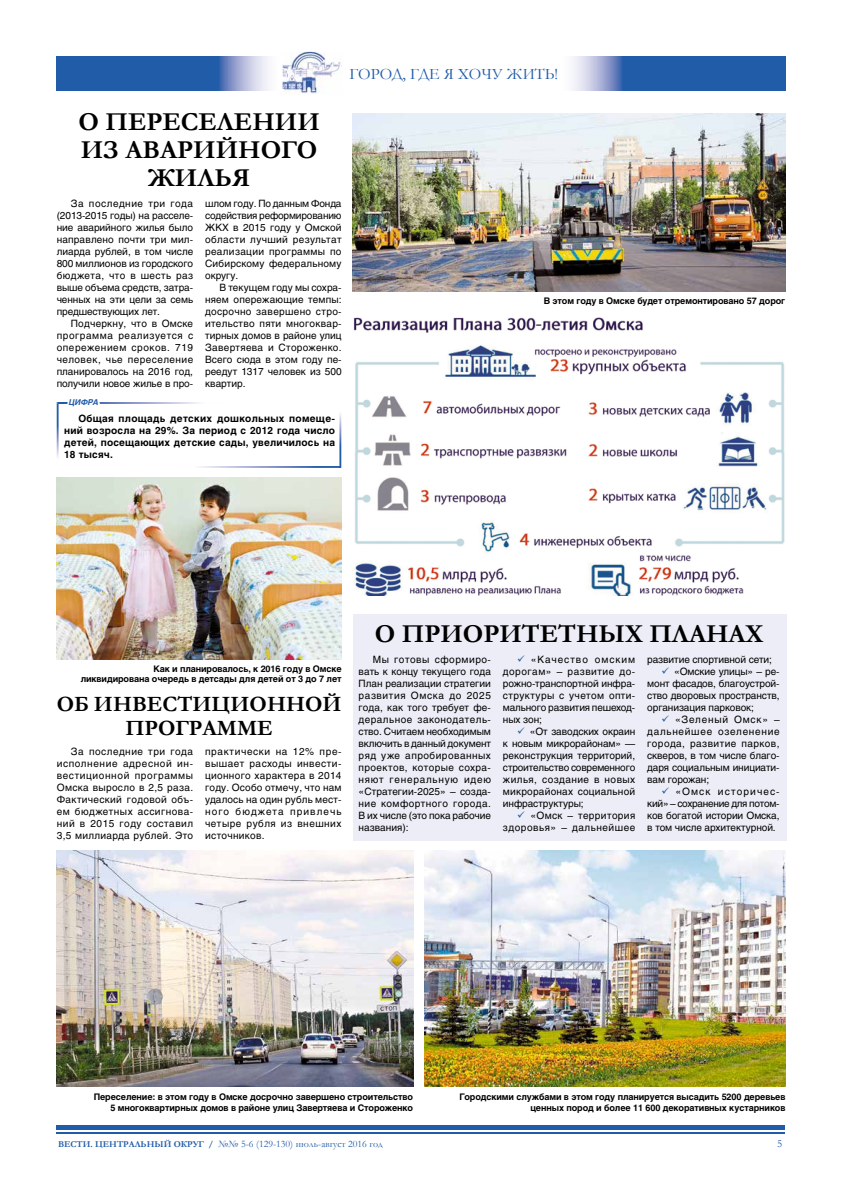
<style>
.page{position:relative;width:842px;height:1191px;background:#fff}
.page>*{position:absolute;margin:0;border:0;box-sizing:border-box;transform-origin:0 0}
.t1{font:700 26px/28px "Garamond";color:#000;text-align:center}
.t2{font:700 22px/24px "Garamond";color:#000;text-align:center}
.t3{font:16px "Garamond";color:#215ca8}
.t4{font:11px "Garamond";color:#215ca8}
.t5{font:10px/12px "Helios";color:#000;text-align:justify}
.t6{font:700 10px/12px "Helios";letter-spacing:.02em;color:#000;text-align:justify}
.t7{font:10px "Garamond";color:#215ca8}
.t8{font:10px/12px "Helios";letter-spacing:.05em;color:#000;text-align:right}
.t9{font:700 9px/10.8px "Helios";letter-spacing:-.01em;color:#000;text-align:right}
.t10{font:italic 700 8px "Helios";letter-spacing:-.01em;color:#215ca8}
.s1{color:#215ca8}
.s2{font-weight:700;font-size:9px}
</style>
<div class="page">
<hr style="left:57px;top:1125px;width:728px;height:4px;background:#215ca8">
<hr style="left:57px;top:1132px;width:728px;height:2px;background:#215ca8">
<div style="left:353px;top:614px;width:433px;height:226px;background:#ecedf6"></div>
<img style="left:57px;top:57px;width:211px;height:34px">
<img style="left:573px;top:57px;width:212px;height:34px">
<img style="left:282px;top:52px;width:60px;height:43px">
<img style="left:57px;top:477px;width:285px;height:182px">
<img style="left:57px;top:850px;width:356px;height:236px">
<img style="left:354px;top:317px;width:431px;height:278px">
<img style="left:425px;top:850px;width:360px;height:236px">
<img style="left:353px;top:113px;width:432px;height:178px">
<svg style="left:103px;top:402px;width:96px;height:2px"></svg>
<svg style="left:200px;top:413px;width:141px;height:55px"></svg>
<svg style="left:57px;top:402px;width:46px;height:56px"></svg>
<h3 class="t3" style="left:349px;top:63px;width:210px">ГОРОД, ГДЕ Я ХОЧУ ЖИТЬ!</h3>
<h1 class="t1" style="left:78px;top:108px;width:243px">О ПЕРЕСЕЛЕНИИ<br>ИЗ АВАРИЙНОГО<br>ЖИЛЬЯ</h1>
<p class="t5" style="left:57px;top:197px;width:138px;text-indent:14px">За последние три года (2013-2015 годы) на расселе&shy;ние аварийного жилья было направлено почти три мил&shy;лиарда рублей, в том числе 800 миллионов из городского бюджета, что в шесть раз выше объема средств, затра&shy;ченных на эти цели за семь предшествующих лет.</p>
<p class="t5" style="left:57px;top:317px;width:138px;text-indent:14px">Подчеркну, что в Омске программа реализуется с опережением сроков. 719 человек, чье переселение планировалось на 2016 год, получили новое жилье в про-</p>
<p class="t5" style="left:205px;top:197px;width:138px">шлом году. По данным Фонда содействия реформированию ЖКХ в 2015 году у Омской области лучший результат реализации программы по Сибирскому федеральному округу.</p>
<p class="t5" style="left:205px;top:281px;width:138px;text-indent:14px">В текущем году мы сохра&shy;няем опережающие темпы: досрочно завершено стро&shy;ительство пяти многоквар&shy;тирных домов в районе улиц Завертяева и Стороженко.<br>Всего сюда в этом году пе&shy;реедут 1317 человек из 500 квартир.</p>
<p class="t10" style="left:69px;top:398px;width:31px">ЦИФРА</p>
<p class="t6" style="left:64px;top:412px;width:272px;text-indent:14px">Общая площадь детских дошкольных помеще&shy;ний возросла на 29%. За период с 2012 года число детей, посещающих детские сады, увеличилось на 18 тысяч.</p>
<p class="t9" style="left:544px;top:295px;width:243px">В этом году в Омске будет отремонтировано 57 дорог</p>
<p class="t9" style="left:81px;top:663px;width:262px">Как и планировалось, к 2016 году в Омске<br>ликвидирована очередь в детсады для детей от 3 до 7 лет</p>
<h2 class="t2" style="left:57px;top:692px;width:286px">ОБ ИНВЕСТИЦИОННОЙ<br>ПРОГРАММЕ</h2>
<p class="t5" style="left:57px;top:745px;width:138px;text-indent:14px">За последние три года исполнение адресной ин&shy;вестиционной программы Омска выросло в 2,5 раза.<br>Фактический годовой объ&shy;ем бюджетных ассигнова&shy;ний в 2015 году составил 3,5 миллиарда рублей. Это</p>
<p class="t5" style="left:205px;top:745px;width:138px">практически на 12% пре&shy;вышает расходы инвести&shy;ционного характера в 2014 году. Особо отмечу, что нам удалось на один рубль мест&shy;ного бюджета привлечь четыре рубля из внешних источников.</p>
<h1 class="t1" style="left:375px;top:620px;width:390px">О ПРИОРИТЕТНЫХ ПЛАНАХ</h1>
<p class="t5" style="left:359px;top:653px;width:134px;text-indent:14px">Мы готовы сформиро&shy;вать к концу текущего года План реализации стратегии развития Омска до 2025 года, как того требует фе&shy;деральное законодатель&shy;ство. Считаем необходимым включить в данный документ ряд уже апробированных проектов, которые сохра&shy;няют генеральную идею «Стратегии-2025» – созда&shy;ние комфортного города.<br>В их числе (это пока рабочие названия):</p>
<p class="t5" style="left:503px;top:653px;width:134px;text-indent:14px"><span class="s1">✓</span> «Качество омским дорогам» – развитие до&shy;рожно-транспортной инфра&shy;структуры с учетом опти&shy;мального развития пешеход&shy;ных зон;</p>
<p class="t5" style="left:647px;top:653px;width:126px">развитие спортивной сети;</p>
<p class="t5" style="left:647px;top:665px;width:134px;text-indent:14px"><span class="s1">✓</span> «Омские улицы» – ре&shy;монт фасадов, благоустрой&shy;ство дворовых пространств, организация парковок;</p>
<p class="t5" style="left:647px;top:713px;width:134px;text-indent:14px"><span class="s1">✓</span> «Зеленый Омск» – дальнейшее озеленение города, развитие парков, скверов, в том числе благо&shy;даря социальным инициати&shy;вам горожан;</p>
<p class="t5" style="left:647px;top:785px;width:134px;text-indent:14px"><span class="s1">✓</span> «Омск историчес&shy;кий» – сохранение для потом&shy;ков богатой истории Омска, в том числе архитектурной.</p>
<p class="t5" style="left:503px;top:725px;width:134px;text-indent:14px"><span class="s1">✓</span> «От заводских окраин к новым микрорайонам» — реконструкция территорий, строительство современного жилья, создание в новых микрорайонах социальной инфраструктуры;</p>
<p class="t8" style="left:503px;top:809px;width:134px"><span class="s1">✓</span> «Омск – территория здоровья» – дальнейшее</p>
<p class="t9" style="left:94px;top:1091px;width:321px">Переселение: в этом году в Омске досрочно завершено строительство<br>5 многоквартирных домов в районе улиц Завертяева и Стороженко</p>
<p class="t9" style="left:460px;top:1091px;width:327px">Городскими службами в этом году планируется высадить 5200 деревьев ценных пород и более 11 600 декоративных кустарников</p>
<p class="t7" style="left:58px;top:1137px;width:326px"><span class="s2">ВЕСТИ. ЦЕНТРАЛЬНЫЙ ОКРУГ /</span> №№ 5-6 (129-130) июль-август 2016 год</p>
<p class="t4" style="left:777px;top:1135px;width:7px">5</p>
</div>
